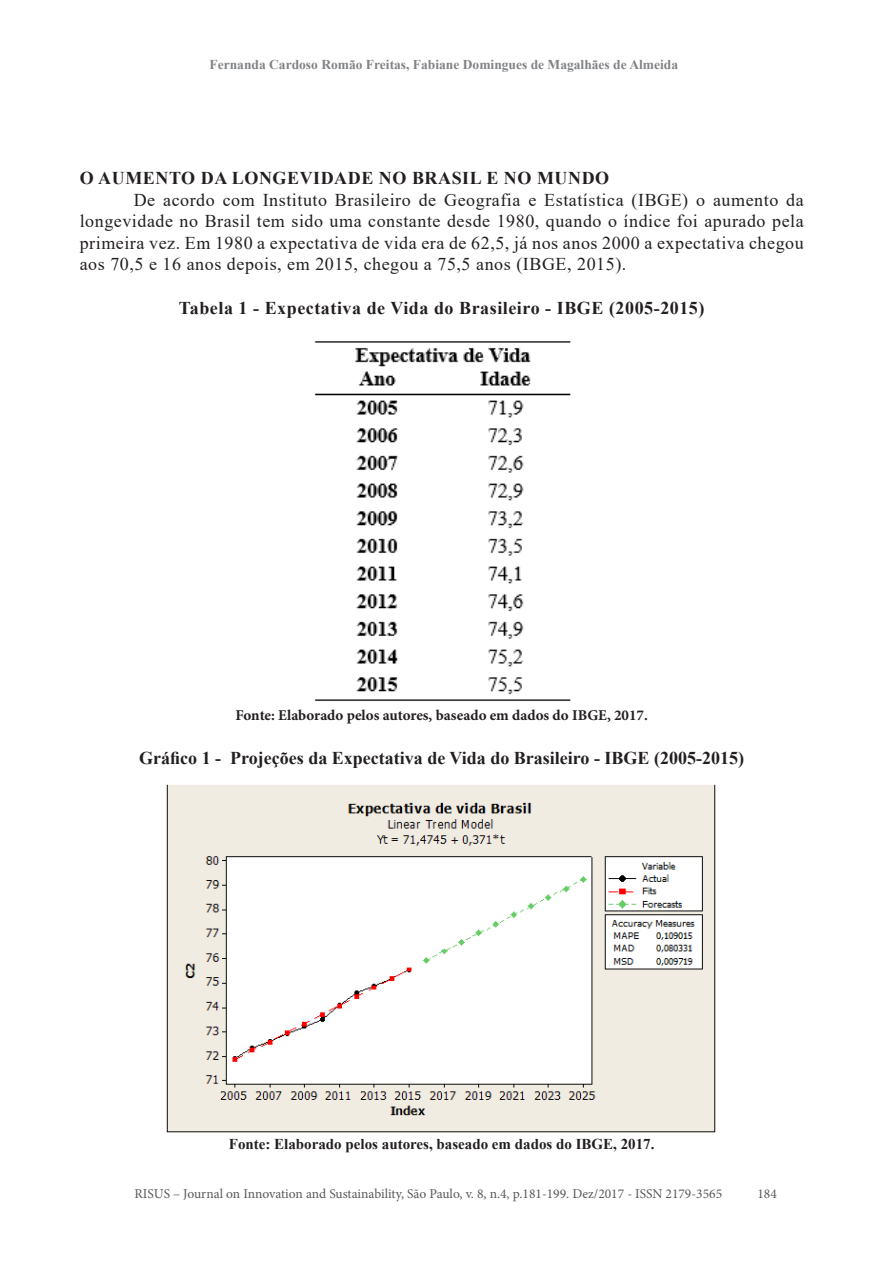
<style>
.page{position:relative;width:893px;height:1263px;background:#fff}
.page>*{position:absolute;margin:0;border:0;box-sizing:border-box;transform-origin:0 0}
.t1{font:18px/21.6px "Times New Roman";letter-spacing:.03em;color:#231f20;text-align:justify}
.t2{font:700 18px "Times New Roman";letter-spacing:.03em;color:#231f20}
.t3{font:700 18px "Times New Roman";color:#231f20}
.t4{font:700 15px "Minion Pro";color:#231f20}
.t5{font:700 15px "Times New Roman";color:#231f20}
.t6{font:13.5px "Minion Pro";color:#57585a}
.t7{font:700 13.5px "Times New Roman";color:#808285}
</style>
<div class="page">
<img style="left:314px;top:341px;width:257px;height:360px">
<img style="left:166px;top:784px;width:550px;height:349px">
<p class="t7" style="left:210px;top:55px;width:470px">Fernanda Cardoso Romão Freitas, Fabiane Domingues de Magalhães de Almeida</p>
<p class="t2" style="left:80px;top:165px;width:531px">O AUMENTO DA LONGEVIDADE NO BRASIL E NO MUNDO</p>
<p class="t1" style="left:80px;top:188px;width:725px;text-indent:54px">De acordo com Instituto Brasileiro de Geografia e Estatística (IBGE) o aumento da longevidade no Brasil tem sido uma constante desde 1980, quando o índice foi apurado pela primeira vez. Em 1980 a expectativa de vida era de 62,5, já nos anos 2000 a expectativa chegou aos 70,5 e 16 anos depois, em 2015, chegou a 75,5 anos (IBGE, 2015).</p>
<p class="t2" style="left:179px;top:295px;width:527px">Tabela 1 - Expectativa de Vida do Brasileiro - IBGE (2005-2015)</p>
<p class="t4" style="left:236px;top:705px;width:414px">Fonte: Elaborado pelos autores, baseado em dados do IBGE, 2017.</p>
<p class="t3" style="left:139px;top:745px;width:606px">Gráfico 1 - Projeções da Expectativa de Vida do Brasileiro - IBGE (2005-2015)</p>
<p class="t5" style="left:229px;top:1133px;width:427px">Fonte: Elaborado pelos autores, baseado em dados do IBGE, 2017.</p>
<p class="t6" style="left:135px;top:1185px;width:589px">RISUS – Journal on Innovation and Sustainability, São Paulo, v. 8, n.4, p.181-199. Dez/2017 - ISSN 2179-3565</p>
<p class="t6" style="left:757px;top:1185px;width:21px">184</p>
</div>
